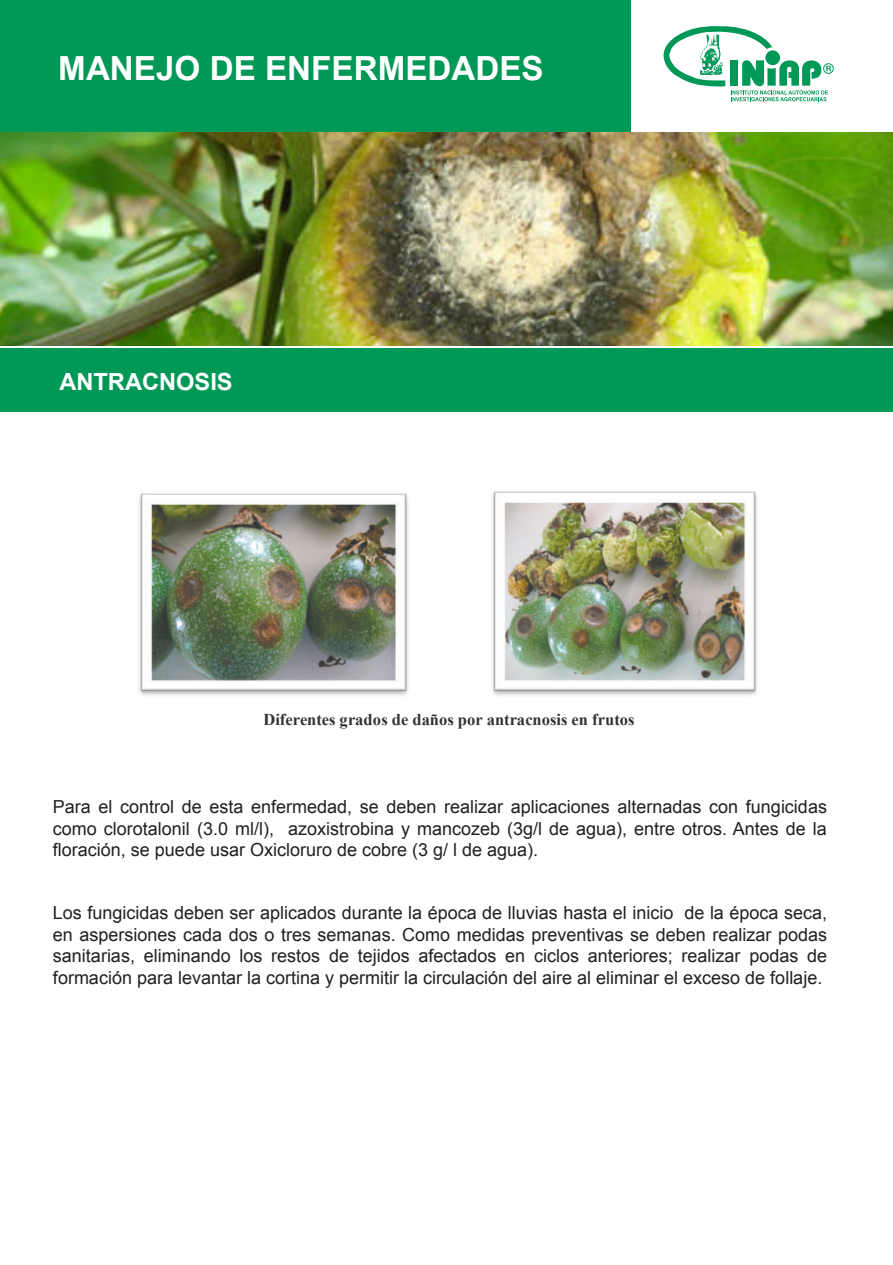
<style>
.page{position:relative;width:893px;height:1265px;background:#fff}
.page>*{position:absolute;margin:0;border:0;box-sizing:border-box;transform-origin:0 0}
.t1{font:700 33.15px "Arial";color:#fff}
.t2{font:700 23.7px "Arial";color:#fff}
.t3{font:18px/21.6px "Arial";color:#231f20;text-align:justify}
.t4{font:700 16.5px "Times New Roman";letter-spacing:.005em;color:#313433}
</style>
<div class="page">
<svg style="left:663px;top:26px;width:171px;height:75px"></svg>
<div style="left:0;top:0;width:630px;height:134px;background:#009856"></div>
<div style="left:0;top:348px;width:892px;height:63px;background:#009856"></div>
<img style="left:139px;top:493px;width:270px;height:203px">
<img style="left:492px;top:491px;width:266px;height:205px">
<img style="left:0;top:133px;width:892px;height:212px">
<h1 class="t1" style="left:58px;top:49px;width:487px">MANEJO DE ENFERMEDADES</h1>
<h2 class="t2" style="left:59px;top:367px;width:175px">ANTRACNOSIS</h2>
<p class="t4" style="left:263px;top:714px;width:373px">Diferentes grados de daños por antracnosis en frutos</p>
<p class="t3" style="left:53px;top:797px;width:776px">Para el control de esta enfermedad, se deben realizar aplicaciones alternadas con fungicidas como clorotalonil (3.0 ml/l), azoxistrobina y mancozeb (3g/l de agua), entre otros. Antes de la floración, se puede usar Oxicloruro de cobre (3 g/ l de agua).</p>
<p class="t3" style="left:53px;top:903px;width:776px">Los fungicidas deben ser aplicados durante la época de lluvias hasta el inicio de la época seca, en aspersiones cada dos o tres semanas. Como medidas preventivas se deben realizar podas sanitarias, eliminando los restos de tejidos afectados en ciclos anteriores; realizar podas de formación para levantar la cortina y permitir la circulación del aire al eliminar el exceso de follaje.</p>
</div>
